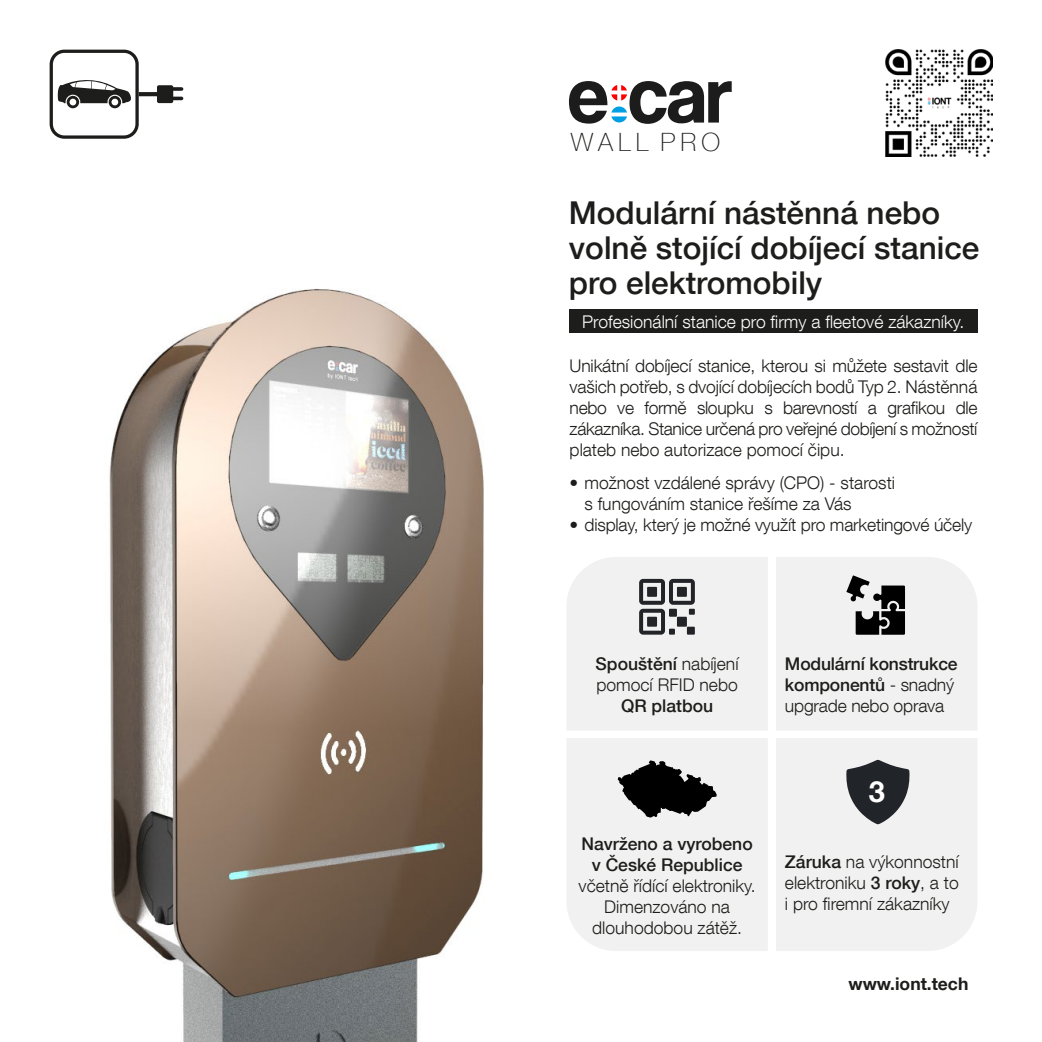
<style>
.page{position:relative;width:1042px;height:1042px;background:#fff}
.page>*{position:absolute;margin:0;border:0;box-sizing:border-box;transform-origin:0 0}
.t1{font:75.77px "Coolvetica";color:#1c1c1c}
.t2{font:500 31.5px/35px "Helvetica Neue LT Com";color:#1d1d1b}
.t3{font:700 29.05px "Helvetica Neue LT Com";color:#fff}
.t4{font:100 25.2px "Helvetica Neue LT Com";letter-spacing:.2em;color:#1d1d1b}
.t5{font:300 17.5px/21px "Helvetica Neue LT Com";color:#1d1d1b}
.t6{font:500 17.5px/21px "Helvetica Neue LT Com";color:#1d1d1b;text-align:center}
.t7{font:300 17.5px "Helvetica Neue LT Com";color:#fff}
.t8{font:700 17.5px "Helvetica Neue LT Com";color:#1d1d1b}
.s1{font-weight:500}
.s2{font-weight:300}
</style>
<div class="page">
<img style="left:109px;top:288px;width:375px;height:754px">
<svg style="left:139px;top:85px;width:44px;height:18px"></svg>
<div style="left:50px;top:50px;width:89px;height:89px;border:3px solid #1d1d1b;border-radius:13px"></div>
<svg style="left:58px;top:80px;width:73px;height:28px"></svg>
<div style="left:569px;top:309px;width:408px;height:24px;background:#1d1d1b"></div>
<svg style="left:567px;top:738px;width:201px;height:213px"></svg>
<svg style="left:776px;top:738px;width:201px;height:213px"></svg>
<svg style="left:776px;top:557px;width:201px;height:173px"></svg>
<svg style="left:611px;top:107px;width:16px;height:15px"></svg>
<svg style="left:611px;top:85px;width:16px;height:15px"></svg>
<div style="left:567px;top:557px;width:201px;height:173px;background:#f1f1f1"></div>
<img style="left:885px;top:50px;width:107px;height:107px">
<h1 class="t1" style="left:568px;top:56px;width:166px">e car</h1>
<h3 class="t4" style="left:571px;top:128px;width:151px">WALL PRO</h3>
<h2 class="t2" style="left:569px;top:195px;width:412px">Modulární nástěnná nebo volně stojící dobíjecí stanice pro elektromobily</h2>
<p class="t7" style="left:582px;top:311px;width:383px">Profesionální stanice pro firmy a fleetové zákazníky.</p>
<p class="t5" style="left:569px;top:355px;width:409px;text-align:justify">Unikátní dobíjecí stanice, kterou si můžete sestavit dle vašich potřeb, s dvojící dobíjecích bodů Typ 2. Nástěnná nebo ve formě sloupku s barevností a grafikou dle zákazníka. Stanice určená pro veřejné dobíjení s možností plateb nebo autorizace pomocí čipu.</p>
<p class="t5" style="left:584px;top:472px;width:312px;text-indent:-15px">• možnost vzdálené správy (CPO) - starosti s fungováním stanice řešíme za Vás</p>
<p class="t5" style="left:569px;top:514px;width:404px">• display, který je možné využít pro marketingové účely</p>
<p class="t5" style="left:595px;top:652px;width:144px"><span class="s1">Spouštění</span> nabíjení pomocí RFID nebo</p>
<p class="t6" style="left:621px;top:695px;width:94px">QR platbou</p>
<p class="t6" style="left:581px;top:833px;width:173px">Navrženo a vyrobeno v České Republice</p>
<p class="t5" style="left:578px;top:875px;width:179px;text-align:center">včetně řídící elektroniky.<br>Dimenzováno na dlouhodobou zátěž.</p>
<p class="t6" style="left:785px;top:653px;width:174px;text-align:left">Modulární konstrukce komponentů <span class="s2">- snadný upgrade nebo oprava</span></p>
<h3 class="t3" style="left:869px;top:774px;width:18px">3</h3>
<p class="t5" style="left:785px;top:850px;width:175px;text-align:justify"><span class="s1">Záruka</span> na výkonnostní elektroniku <span class="s1">3 roky</span>, a to i pro firemní zákazníky</p>
<p class="t8" style="left:848px;top:972px;width:121px">www.iont.tech</p>
</div>
